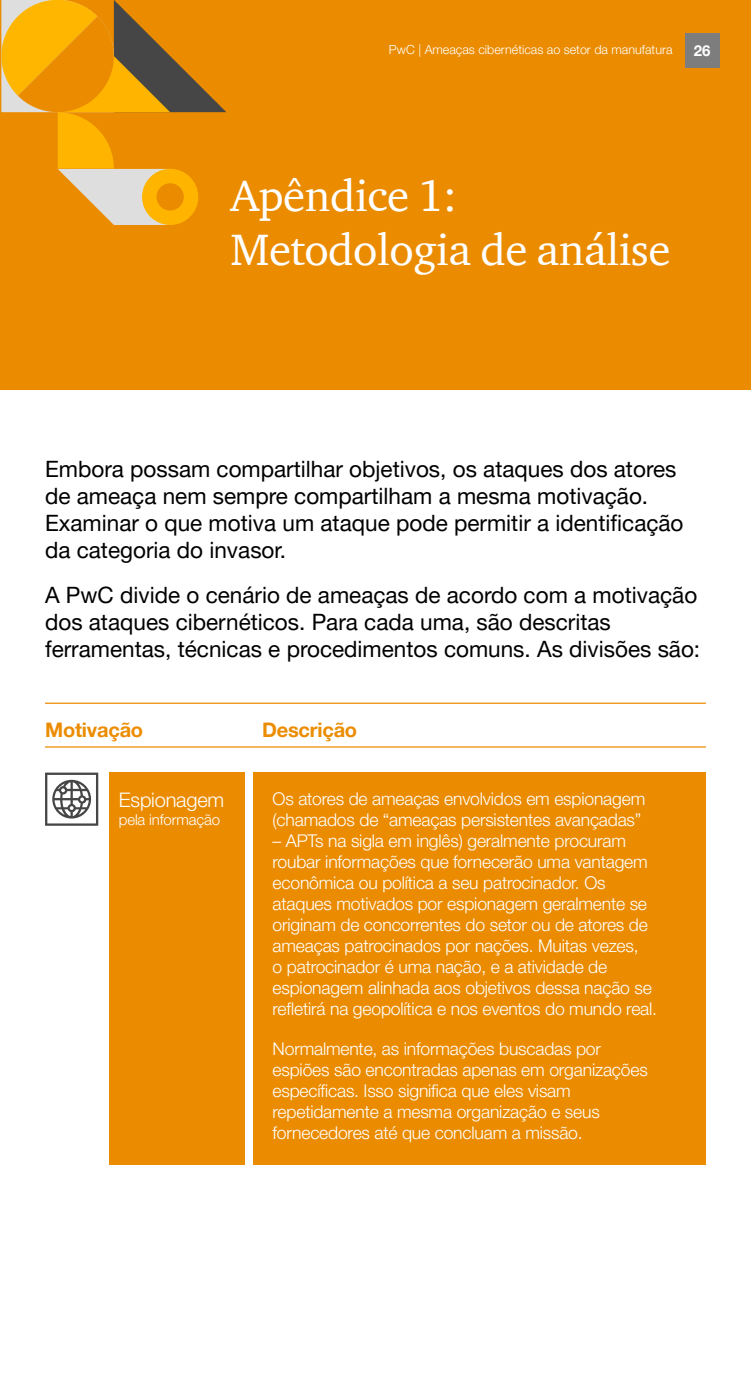
<style>
.page{position:relative;width:751px;height:1375px;background:#fff}
.page>*{position:absolute;margin:0;border:0;box-sizing:border-box;transform-origin:0 0}
.t1{font:45px/54px "ITC Charter Com";letter-spacing:-.01em;color:#fff}
.t2{font:22.5px/27px "Helvetica Neue LT Pro";color:#000}
.t3{font:700 20px "Helvetica Neue LT Pro";letter-spacing:-.01em;color:#eb8c00}
.t4{font:300 20px "Helvetica Neue LT Pro";letter-spacing:-.01em;color:#fff}
.t5{font:300 17.5px/21px "Helvetica Neue LT Pro";letter-spacing:-.01em;color:#fff}
.t6{font:300 15px "Helvetica Neue LT Pro";letter-spacing:-.01em;color:#fff}
.t7{font:700 15px "Helvetica Neue LT Pro";color:#fff}
.t8{font:300 12.5px "Helvetica Neue LT Pro";color:#fff}
</style>
<div class="page">
<div style="left:0;top:0;width:750px;height:390px;background:#eb8c00"></div>
<hr style="left:45px;top:703px;width:660px;height:1px;background:#eb8c00">
<hr style="left:45px;top:746px;width:660px;height:2px;background:#eb8c00">
<div style="left:109px;top:773px;width:135px;height:392px;background:#eb8c00"></div>
<div style="left:253px;top:773px;width:452px;height:392px;background:#eb8c00"></div>
<svg style="left:45px;top:773px;width:53px;height:53px"></svg>
<div style="left:684px;top:33px;width:35px;height:34px;background:#7d7d7d"></div>
<svg style="left:1px;top:0;width:225px;height:225px"></svg>
<div style="left:142px;top:169px;width:56px;height:56px;background:#ffb500;border-radius:50%"></div>
<div style="left:156px;top:183px;width:28px;height:28px;background:#eb8c00;border-radius:50%"></div>
<p class="t8" style="left:388px;top:42px;width:285px">PwC | Ameaças cibernéticas ao setor da manufatura</p>
<p class="t7" style="left:693px;top:41px;width:18px">26</p>
<h1 class="t1" style="left:230px;top:168px;width:441px">Apêndice 1:<br>Metodologia de análise</h1>
<p class="t2" style="left:45px;top:455px;width:639px">Embora possam compartilhar objetivos, os ataques dos atores de ameaça nem sempre compartilham a mesma motivação.<br>Examinar o que motiva um ataque pode permitir a identificação da categoria do invasor.</p>
<p class="t2" style="left:45px;top:581px;width:656px">A PwC divide o cenário de ameaças de acordo com a motivação dos ataques cibernéticos. Para cada uma, são descritas ferramentas, técnicas e procedimentos comuns. As divisões são:</p>
<p class="t3" style="left:45px;top:717px;width:100px">Motivação</p>
<p class="t3" style="left:262px;top:717px;width:97px">Descrição</p>
<p class="t4" style="left:119px;top:788px;width:107px">Espionagem</p>
<p class="t6" style="left:119px;top:810px;width:102px">pela informação</p>
<p class="t5" style="left:272px;top:788px;width:374px">Os atores de ameaças envolvidos em espionagem (chamados de “ameaças persistentes avançadas”</p>
<p class="t5" style="left:272px;top:830px;width:386px">– APTs na sigla em inglês) geralmente procuram roubar informações que fornecerão uma vantagem econômica ou política a seu patrocinador. Os ataques motivados por espionagem geralmente se originam de concorrentes do setor ou de atores de ameaças patrocinados por nações. Muitas vezes,<br>o patrocinador é uma nação, e a atividade de espionagem alinhada aos objetivos dessa nação se refletirá na geopolítica e nos eventos do mundo real.</p>
<p class="t5" style="left:272px;top:1038px;width:376px">Normalmente, as informações buscadas por espiões são encontradas apenas em organizações específicas. Isso significa que eles visam repetidamente a mesma organização e seus fornecedores até que concluam a missão.</p>
</div>
